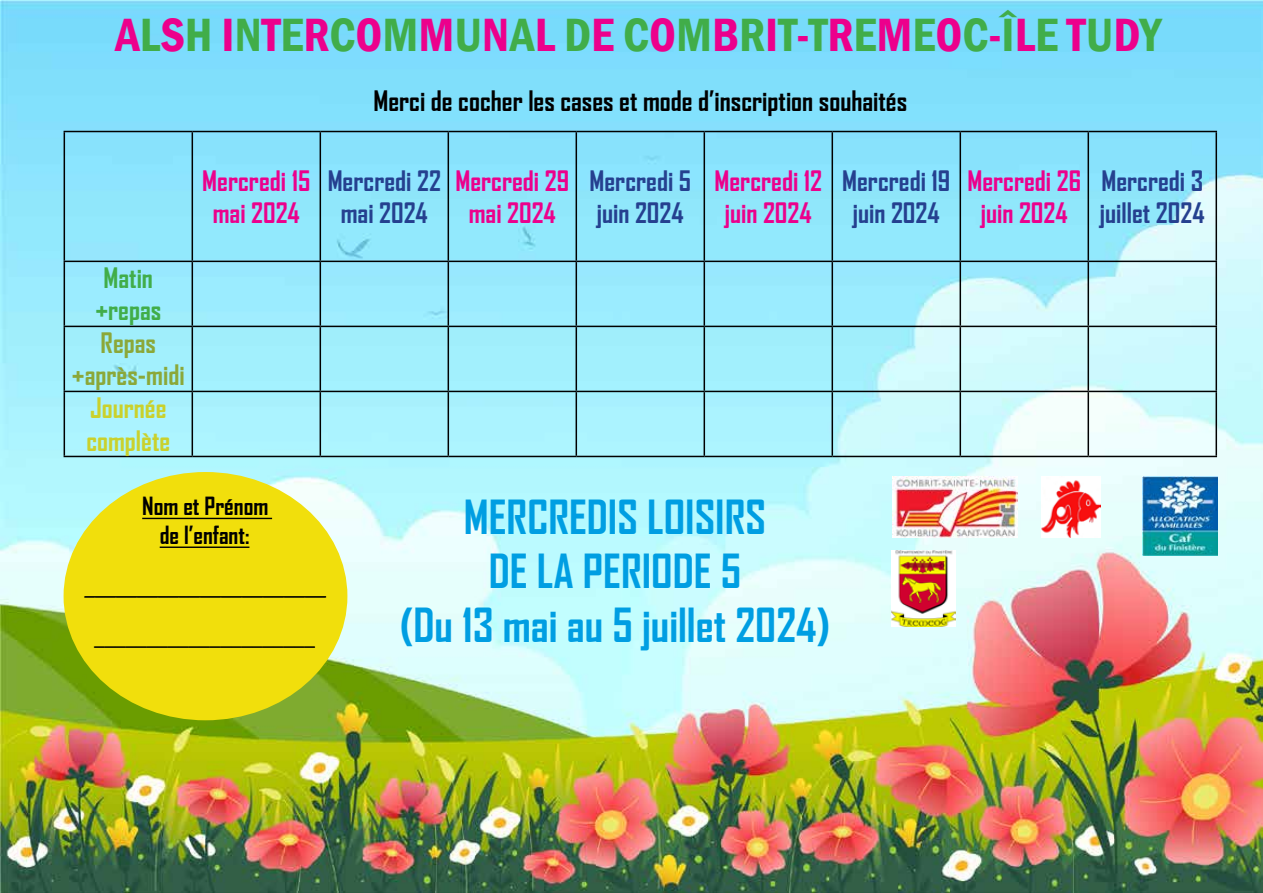
<style>
.page{position:relative;width:1263px;height:893px;background:#fff}
.page>*{position:absolute;margin:0;border:0;box-sizing:border-box;transform-origin:0 0}
.t1{font:600 condensed 48px "Franklin Gothic";color:#ec008c}
.t2{font:700 45px/54px "Agency FB";color:#009ee2;text-align:center}
.t3{font:700 27px/32.4px "Agency FB";color:#25408f;text-align:center}
.t4{font:700 27px/32.4px "Agency FB";color:#ec008c;text-align:center}
.t5{font:700 27px "Agency FB";color:#000}
.t6{font:700 27px/32.4px "Agency FB";color:#8ba839;text-align:center}
.t7{font:700 27px/32.4px "Agency FB";color:#cad12c}
.t8{font:700 27px/32.4px "Agency FB";color:#41ad49;text-align:center}
.t9{font:700 24px/28.8px "Agency FB";color:#000;text-align:center}
.t10{font:700 condensed 21px "Minion Pro";color:#000}
.s1{color:#41ad49}
</style>
<div class="page">
<img style="left:0;top:0;width:1263px;height:893px">
<hr style="left:64px;top:131px;width:128px;height:1px;background:#000">
<hr style="left:64px;top:132px;width:1px;height:129px;background:#000">
<hr style="left:192px;top:131px;width:128px;height:1px;background:#000">
<hr style="left:192px;top:132px;width:1px;height:129px;background:#000">
<hr style="left:320px;top:131px;width:128px;height:1px;background:#000">
<hr style="left:320px;top:132px;width:1px;height:129px;background:#000">
<hr style="left:448px;top:131px;width:128px;height:1px;background:#000">
<hr style="left:448px;top:132px;width:1px;height:129px;background:#000">
<hr style="left:576px;top:131px;width:128px;height:1px;background:#000">
<hr style="left:575px;top:132px;width:2px;height:129px;background:#000">
<hr style="left:704px;top:131px;width:128px;height:1px;background:#000">
<hr style="left:703px;top:132px;width:2px;height:129px;background:#000">
<hr style="left:832px;top:131px;width:128px;height:1px;background:#000">
<hr style="left:831px;top:132px;width:2px;height:129px;background:#000">
<hr style="left:960px;top:131px;width:128px;height:1px;background:#000">
<hr style="left:959px;top:132px;width:2px;height:129px;background:#000">
<hr style="left:1088px;top:131px;width:129px;height:1px;background:#000">
<hr style="left:1087px;top:132px;width:2px;height:129px;background:#000">
<hr style="left:1215px;top:132px;width:2px;height:129px;background:#000">
<hr style="left:64px;top:261px;width:128px;height:1px;background:#000">
<hr style="left:64px;top:262px;width:1px;height:64px;background:#000">
<hr style="left:192px;top:261px;width:128px;height:1px;background:#000">
<hr style="left:192px;top:262px;width:1px;height:64px;background:#000">
<hr style="left:320px;top:261px;width:128px;height:1px;background:#000">
<hr style="left:320px;top:262px;width:1px;height:64px;background:#000">
<hr style="left:448px;top:261px;width:128px;height:1px;background:#000">
<hr style="left:448px;top:262px;width:1px;height:64px;background:#000">
<hr style="left:576px;top:261px;width:128px;height:1px;background:#000">
<hr style="left:575px;top:262px;width:2px;height:64px;background:#000">
<hr style="left:704px;top:261px;width:128px;height:1px;background:#000">
<hr style="left:703px;top:262px;width:2px;height:64px;background:#000">
<hr style="left:832px;top:261px;width:128px;height:1px;background:#000">
<hr style="left:831px;top:262px;width:2px;height:64px;background:#000">
<hr style="left:960px;top:261px;width:128px;height:1px;background:#000">
<hr style="left:959px;top:262px;width:2px;height:64px;background:#000">
<hr style="left:1088px;top:261px;width:129px;height:1px;background:#000">
<hr style="left:1087px;top:262px;width:2px;height:64px;background:#000">
<hr style="left:1215px;top:262px;width:2px;height:64px;background:#000">
<hr style="left:64px;top:326px;width:128px;height:1px;background:#000">
<hr style="left:64px;top:327px;width:1px;height:64px;background:#000">
<hr style="left:192px;top:326px;width:128px;height:1px;background:#000">
<hr style="left:192px;top:327px;width:1px;height:64px;background:#000">
<hr style="left:320px;top:326px;width:128px;height:1px;background:#000">
<hr style="left:320px;top:327px;width:1px;height:64px;background:#000">
<hr style="left:448px;top:326px;width:128px;height:1px;background:#000">
<hr style="left:448px;top:327px;width:1px;height:64px;background:#000">
<hr style="left:576px;top:326px;width:128px;height:1px;background:#000">
<hr style="left:575px;top:327px;width:2px;height:64px;background:#000">
<hr style="left:704px;top:326px;width:128px;height:1px;background:#000">
<hr style="left:703px;top:327px;width:2px;height:64px;background:#000">
<hr style="left:832px;top:326px;width:128px;height:1px;background:#000">
<hr style="left:831px;top:327px;width:2px;height:64px;background:#000">
<hr style="left:960px;top:326px;width:128px;height:1px;background:#000">
<hr style="left:959px;top:327px;width:2px;height:64px;background:#000">
<hr style="left:1088px;top:326px;width:129px;height:1px;background:#000">
<hr style="left:1087px;top:327px;width:2px;height:64px;background:#000">
<hr style="left:1215px;top:327px;width:2px;height:64px;background:#000">
<hr style="left:64px;top:391px;width:128px;height:1px;background:#000">
<hr style="left:64px;top:392px;width:1px;height:64px;background:#000">
<hr style="left:192px;top:391px;width:128px;height:1px;background:#000">
<hr style="left:192px;top:392px;width:1px;height:64px;background:#000">
<hr style="left:320px;top:391px;width:128px;height:1px;background:#000">
<hr style="left:320px;top:392px;width:1px;height:64px;background:#000">
<hr style="left:448px;top:391px;width:128px;height:1px;background:#000">
<hr style="left:448px;top:392px;width:1px;height:64px;background:#000">
<hr style="left:576px;top:391px;width:128px;height:1px;background:#000">
<hr style="left:575px;top:392px;width:2px;height:64px;background:#000">
<hr style="left:704px;top:391px;width:128px;height:1px;background:#000">
<hr style="left:703px;top:392px;width:2px;height:64px;background:#000">
<hr style="left:832px;top:391px;width:128px;height:1px;background:#000">
<hr style="left:831px;top:392px;width:2px;height:64px;background:#000">
<hr style="left:960px;top:391px;width:128px;height:1px;background:#000">
<hr style="left:959px;top:392px;width:2px;height:64px;background:#000">
<hr style="left:1088px;top:391px;width:129px;height:1px;background:#000">
<hr style="left:1087px;top:392px;width:2px;height:64px;background:#000">
<hr style="left:1215px;top:392px;width:2px;height:64px;background:#000">
<hr style="left:64px;top:456px;width:128px;height:1px;background:#000">
<hr style="left:192px;top:456px;width:128px;height:1px;background:#000">
<hr style="left:320px;top:456px;width:128px;height:1px;background:#000">
<hr style="left:448px;top:456px;width:128px;height:1px;background:#000">
<hr style="left:576px;top:456px;width:128px;height:1px;background:#000">
<hr style="left:704px;top:456px;width:128px;height:1px;background:#000">
<hr style="left:832px;top:456px;width:128px;height:1px;background:#000">
<hr style="left:960px;top:456px;width:128px;height:1px;background:#000">
<hr style="left:1088px;top:456px;width:129px;height:1px;background:#000">
<div style="left:64px;top:472px;width:283px;height:248px;background:#f1df0c;border-radius:50%"></div>
<hr style="left:142px;top:518px;width:130px;height:1px;background:#000">
<hr style="left:160px;top:546px;width:89px;height:2px;background:#000">
<hr style="left:85px;top:596px;width:241px;height:1px;background:#000">
<hr style="left:94px;top:647px;width:221px;height:1px;background:#000">
<img style="left:893px;top:476px;width:124px;height:62px">
<img style="left:891px;top:551px;width:64px;height:75px">
<img style="left:1041px;top:476px;width:60px;height:62px">
<img style="left:1142px;top:476px;width:75px;height:80px">
<h1 class="t1" style="left:115px;top:3px;width:1048px">A<span class="s1">L</span>S<span class="s1">H</span> I<span class="s1">N</span>T<span class="s1">E</span>R<span class="s1">C</span>O<span class="s1">M</span>M<span class="s1">U</span>N<span class="s1">A</span>L <span class="s1">D</span>E <span class="s1">C</span>O<span class="s1">M</span>B<span class="s1">R</span>I<span class="s1">T</span>-<span class="s1">T</span>R<span class="s1">E</span>M<span class="s1">E</span>O<span class="s1">C</span>-<span class="s1">Î</span>L<span class="s1">E</span> T<span class="s1">U</span>D<span class="s1">Y</span></h1>
<p class="t5" style="left:373px;top:84px;width:535px">Merci de cocher les cases et mode d’inscription souhaités</p>
<p class="t8" style="left:95px;top:261px;width:67px">Matin +repas</p>
<p class="t6" style="left:72px;top:326px;width:114px">Repas +après-midi</p>
<p class="t7" style="left:86px;top:391px;width:85px">Journée complète</p>
<p class="t4" style="left:202px;top:164px;width:109px">Mercredi 15 mai 2024</p>
<p class="t3" style="left:328px;top:164px;width:115px">Mercredi 22 mai 2024</p>
<p class="t4" style="left:455px;top:164px;width:115px">Mercredi 29 mai 2024</p>
<p class="t3" style="left:589px;top:164px;width:103px;text-align:left">Mercredi 5 juin 2024</p>
<p class="t4" style="left:714px;top:164px;width:109px">Mercredi 12 juin 2024</p>
<p class="t3" style="left:842px;top:164px;width:110px">Mercredi 19 juin 2024</p>
<p class="t4" style="left:967px;top:164px;width:115px">Mercredi 26 juin 2024</p>
<p class="t3" style="left:1100px;top:164px;width:106px;text-align:left">Mercredi 3 juillet 2024</p>
<p class="t9" style="left:142px;top:491px;width:128px">Nom et Prénom de l’enfant:</p>
<p class="t10" style="left:85px;top:573px;width:243px">_______________________</p>
<p class="t10" style="left:94px;top:624px;width:222px">_____________________</p>
<h2 class="t2" style="left:400px;top:489px;width:432px">MERCREDIS LOISIRS<br>DE LA PERIODE 5<br>(Du 13 mai au 5 juillet 2024)</h2>
</div>
